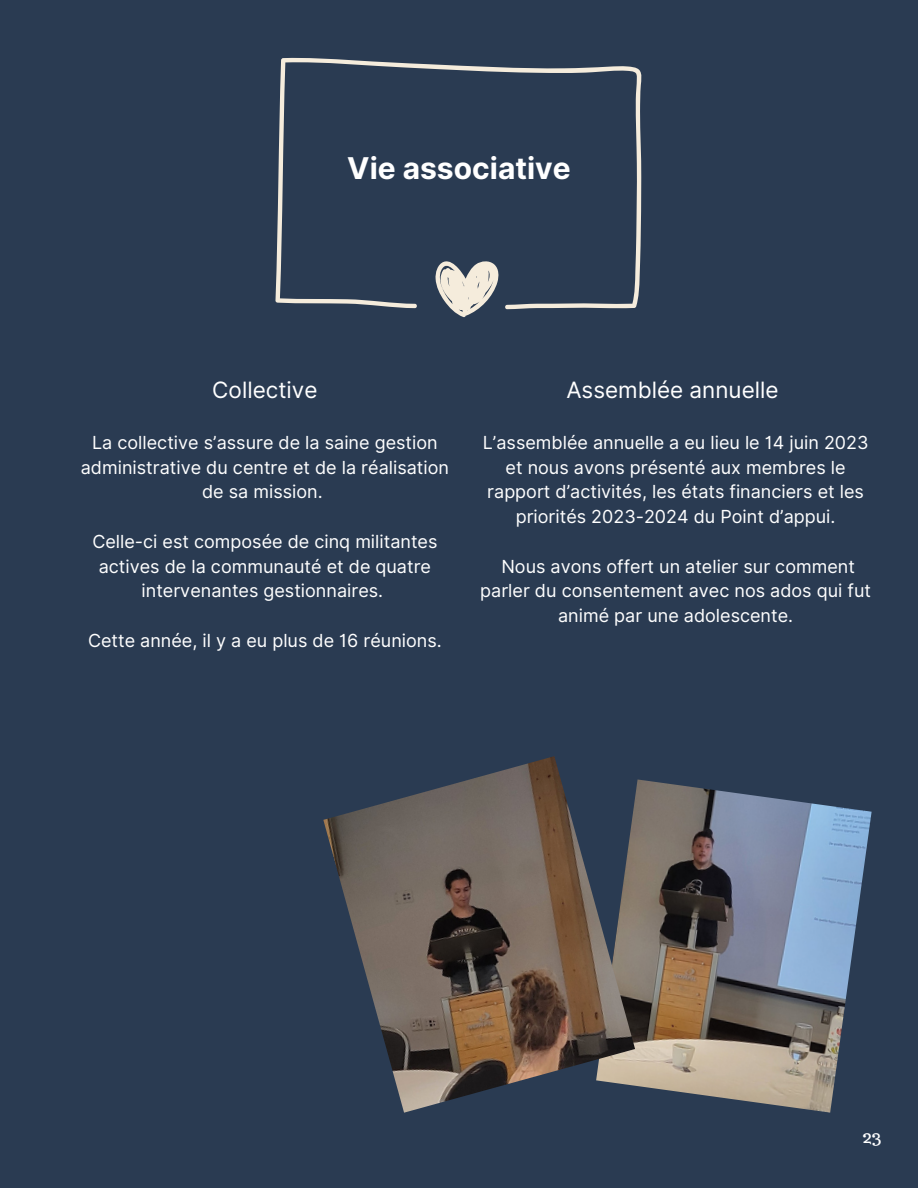
<style>
.page{position:relative;width:918px;height:1188px;background:#2a3b52}
.page>*{position:absolute;margin:0;border:0;box-sizing:border-box;transform-origin:0 0}
.t1{font:700 30px "Inter";color:#fff}
.t2{font:22.5px "Inter";color:#fff}
.t3{font:18px/24.8px "Inter";color:#fff;text-align:center}
.t4{font:18px "Trocchi";color:#fff}
</style>
<div class="page">
<svg style="left:451px;top:309px;width:27px;height:9px"></svg>
<svg style="left:275px;top:57px;width:367px;height:252px"></svg>
<img style="left:635px;top:779px;width:237px;height:334px">
<img style="left:323px;top:756px;width:312px;height:357px">
<h2 class="t1" style="left:347px;top:150px;width:225px">Vie associative</h2>
<p class="t2" style="left:212px;top:377px;width:107px">Collective</p>
<p class="t3" style="left:81px;top:430px;width:370px">La collective s’assure de la saine gestion administrative du centre et de la réalisation de sa mission.</p>
<p class="t3" style="left:92px;top:529px;width:347px">Celle-ci est composée de cinq militantes actives de la communauté et de quatre intervenantes gestionnaires.</p>
<h2 class="t3" style="left:88px;top:628px;width:355px">Cette année, il y a eu plus de 16 réunions.</h2>
<p class="t2" style="left:566px;top:377px;width:214px">Assemblée annuelle</p>
<p class="t3" style="left:483px;top:430px;width:387px">L’assemblée annuelle a eu lieu le 14 juin 2023 et nous avons présenté aux membres le rapport d’activités, les états financiers et les priorités 2023-2024 du Point d’appui.</p>
<p class="t3" style="left:480px;top:554px;width:392px">Nous avons offert un atelier sur comment parler du consentement avec nos ados qui fut animé par une adolescente.</p>
<p class="t4" style="left:863px;top:1124px;width:20px">23</p>
</div>
